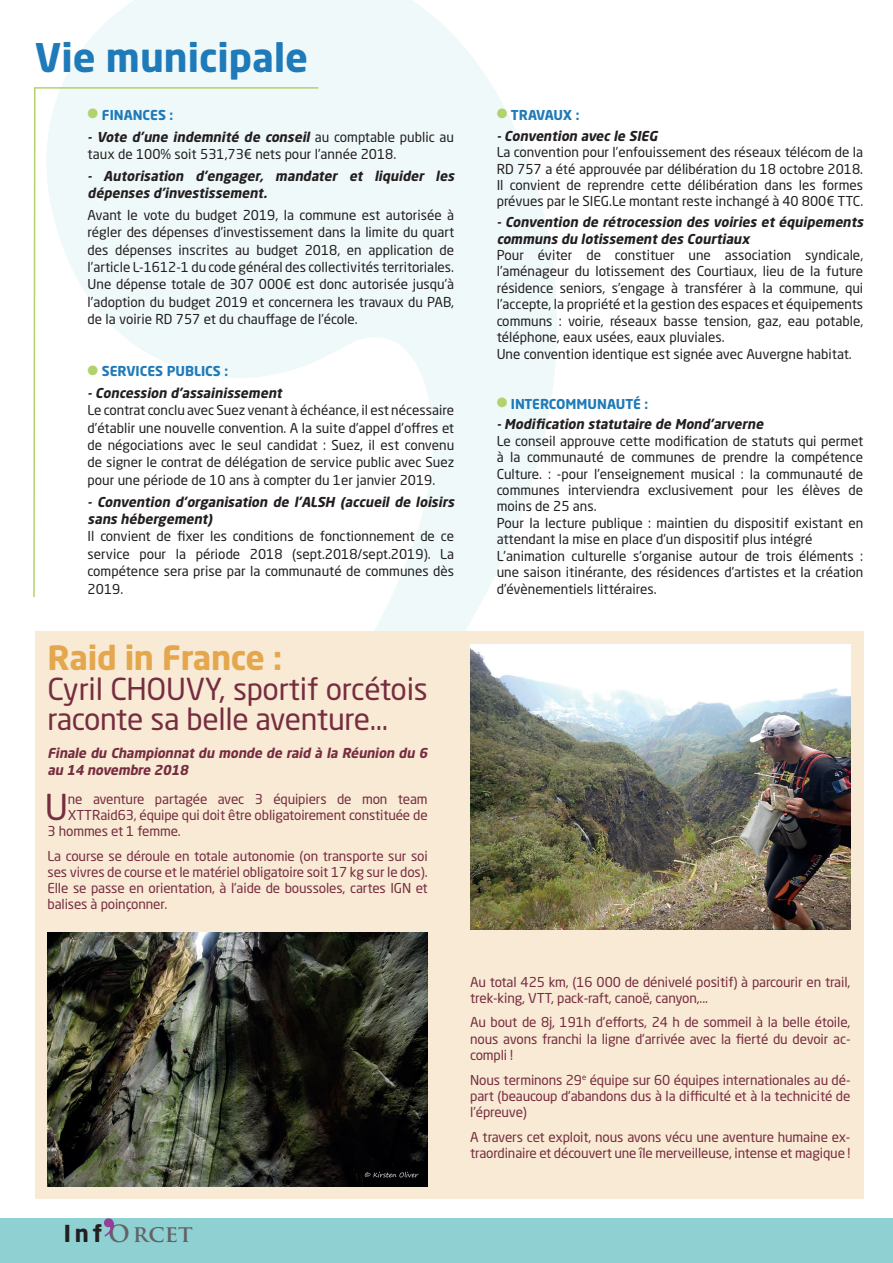
<style>
.page{position:relative;width:893px;height:1263px;background:#fff}
.page>*{position:absolute;margin:0;border:0;box-sizing:border-box;transform-origin:0 0}
.t1{font:700 39px "Neo Sans Pro";color:#1f7ab9}
.t2{font:35.25px "Neo Sans Pro";color:#772d40}
.t3{font:700 33px "Neo Sans Pro";letter-spacing:-.01em;color:#e4a74d}
.t4{font:30px/30px "Neo Sans Pro";letter-spacing:-.01em;color:#772d40}
.t5{font:700 23.1px "Trajan Pro";color:#636366}
.t6{font:13.5px/16.5px "Neo Sans Pro";color:#231f20;text-align:justify}
.t7{font:13.5px/16.2px "Neo Sans Pro";letter-spacing:-.01em;color:#772d40;text-align:justify}
.t8{font:italic 700 13.5px/17.4px "Neo Sans Pro";color:#231f20}
.t9{font:italic 700 13.5px/16.2px "Neo Sans Pro";color:#772d40}
.t10{font:700 13.5px "Neo Sans Pro";color:#1f7ab9}
.s1{color:#b1d26c}
.s2{font-weight:700;font-style:italic}
.s3{font-style:normal;color:#1f7ab9}
.s4{font-family:"Neo Sans Pro";color:#231f20}
</style>
<div class="page">
<svg style="left:61px;top:0;width:496px;height:631px;fill:#eff9f9"></svg>
<div style="left:0;top:1218px;width:893px;height:45px;background:#8fd1d2"></div>
<svg style="left:104px;top:1218px;width:10px;height:18px"></svg>
<svg style="left:33px;top:87px;width:285px;height:510px"></svg>
<div style="left:35px;top:631px;width:828px;height:568px;background:#f8ead4"></div>
<img style="left:470px;top:644px;width:380px;height:285px">
<img style="left:48px;top:932px;width:380px;height:254px">
<h1 class="t1" style="left:35px;top:33px;width:275px">Vie municipale</h1>
<p class="t10" style="left:88px;top:106px;width:87px"><span class="s1">●</span> FINANCES :</p>
<p class="t6" style="left:88px;top:128px;width:368px;line-height:17.4px"><span class="s2">- Vote d’une indemnité de conseil</span> a u c o m pt a b l e p u b l i c a u taux de 100% soit 531,73€ nets pour l’année 2018.</p>
<p class="t8" style="left:88px;top:167px;width:371px">- Autorisation d’engager, mandater et liquider les dépenses d’investissement.</p>
<p class="t6" style="left:88px;top:206px;width:368px;line-height:17.4px">Avant le vote du budget 2019, la commune est autorisée à régler des dépenses d’investissement dans la limite du quart des dépenses inscrites au budget 2018, en application de l’article L-1612-1 du code général des collectivités territoriales.<br>Une dépense totale de 307 000€ est donc autorisée jusqu’à l’adoption du budget 2019 et concernera les travaux du PAB, de la voirie RD 757 et du chauffage de l’école.</p>
<p class="t8" style="left:88px;top:360px;width:199px;line-height:21.6px"><span class="s1">●</span> <span class="s3">SERVICES PUBLICS : </span>-Concession d’assainissement</p>
<p class="t6" style="left:88px;top:401px;width:368px;line-height:17.4px">Le contrat conclu avec Suez venant à échéance, il est nécessaire d’établir une nouvelle convention. A la suite d’appel d’offres et de négociations avec le seul candidat : Suez, il est convenu de signer le contrat de délégation de service public avec Suez pour une période de 10 ans à compter du 1er janvier 2019.</p>
<p class="t8" style="left:88px;top:492px;width:371px">- Convention d’organisation de l’ALSH (accueil de loisirs sans hébergement)</p>
<p class="t6" style="left:88px;top:527px;width:368px;line-height:17.4px">Il convient de fixer les conditions de fonctionnement de ce service pour la période 2018 (sept.2018/sept.2019). La compétence sera prise par la communauté de communes dès 2019.</p>
<h3 class="t3" style="left:48px;top:636px;width:236px">Raid in France :</h3>
<h3 class="t4" style="left:48px;top:673px;width:382px">Cyril CHOUVY, sportif orcétois raconte sa belle aventure...</h3>
<p class="t9" style="left:48px;top:745px;width:385px">Finale du Championnat du monde de raid à la Réunion du 6 au 14 novembre 2018</p>
<h2 class="t2" style="left:45px;top:785px;width:25px">U</h2>
<p class="t7" style="left:68px;top:790px;width:361px">ne aventure partagée avec 3 équipiers de mon team</p>
<p class="t7" style="left:68px;top:806px;width:361px">XTTRaid63, équipe qui doit être obligatoirement constituée de</p>
<p class="t7" style="left:48px;top:823px;width:135px">3 hommes et 1 femme.</p>
<p class="t7" style="left:48px;top:847px;width:382px">La course se déroule en totale autonomie (on transporte sur soi ses vivres de course et le matériel obligatoire soit 17 kg sur le dos).<br>Elle se passe en orientation, à l’aide de boussoles, cartes IGN et balises à poinçonner.</p>
<p class="t8" style="left:497px;top:104px;width:165px;line-height:20.7px"><span class="s1">●</span> <span class="s3">TRAVAUX : </span>-Convention avec le SIEG</p>
<p class="t6" style="left:497px;top:144px;width:368px">La convention pour l’enfouissement des réseaux télécom de la RD 757 a été approuvée par délibération du 18 octobre 2018.<br>Il convient de reprendre cette délibération dans les formes prévues par le SIEG.Le montant reste inchangé à 40 800€ TTC.</p>
<p class="t8" style="left:497px;top:213px;width:371px;line-height:16.5px">- Convention de rétrocession des voiries et équipements communs du lotissement des Courtiaux</p>
<p class="t6" style="left:497px;top:247px;width:368px;text-align:left">Pour éviter de constituer une association syndicale, l’aménageur du lotissement des Courtiaux, lieu de la future résidence seniors, s’engage à transférer à la commune, qui l’accepte, la propriété et la gestion des espaces et équipements communs : voirie, réseaux basse tension, gaz, eau potable, téléphone, eaux usées, eaux pluviales.<br>Une convention identique est signée avec Auvergne habitat.</p>
<p class="t8" style="left:497px;top:393px;width:271px;line-height:20.7px"><span class="s1">●</span> <span class="s3">INTERCOMMUNAUTÉ :<br></span>-Modification statutaire de Mond’arverne</p>
<p class="t6" style="left:497px;top:432px;width:368px;text-align:left">Le conseil approuve cette modification de statuts qui permet à la communauté de communes de prendre la compétence Culture. : -pour l’enseignement musical : la communauté de communes interviendra exclusivement pour les élèves de moins de 25 ans.<br>Pour la lecture publique : maintien du dispositif existant en attendant la mise en place d’un dispositif plus intégré L’animation culturelle s’organise autour de trois éléments : une saison itinérante, des résidences d’artistes et la création d’évènementiels littéraires.</p>
<h3 class="t5" style="left:64px;top:1219px;width:130px"><span class="s4">Inf</span> ORCET</h3>
<p class="t7" style="left:470px;top:973px;width:382px">Au total 425 km, (16 000 de dénivelé positif) à parcourir en trail, trek-king, VTT, pack-raft, canoë, canyon,...</p>
<p class="t7" style="left:470px;top:1014px;width:382px">Au bout de 8j, 191h d'efforts, 24 h de sommeil à la belle étoile, nous avons franchi la ligne d'arrivée avec la fierté du devoir ac&shy;compli !</p>
<p class="t7" style="left:470px;top:1071px;width:382px">Nous terminons 29<sup>e</sup> équipe sur 60 équipes internationales au dé&shy;part (beaucoup d'abandons dus à la difficulté et à la technicité de l’épreuve)</p>
<p class="t7" style="left:470px;top:1128px;width:382px">A travers cet exploit, nous avons vécu une aventure humaine ex&shy;traordinaire et découvert une île merveilleuse, intense et magique !</p>
</div>
